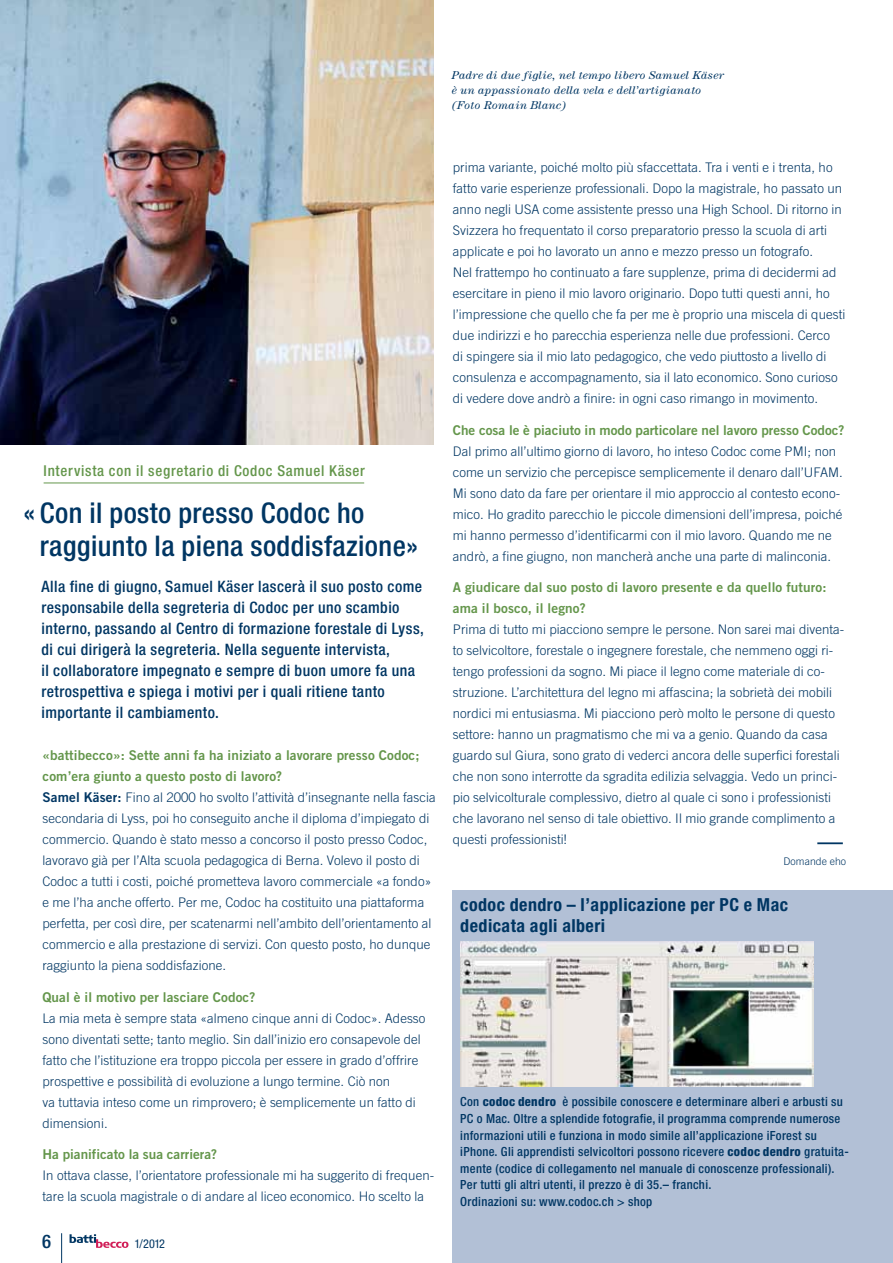
<style>
.page{position:relative;width:893px;height:1263px;background:#fff}
.page>*{position:absolute;margin:0;border:0;box-sizing:border-box;transform-origin:0 0}
.t1{font:500 condensed 28.5px/33px "Helvetica Neue";letter-spacing:.015em;color:#003663}
.t2{font:500 condensed 18.75px "Helvetica Neue";color:#003663}
.t3{font:700 condensed 18px/21px "Helvetica Neue";letter-spacing:.025em;color:#003663}
.t4{font:500 condensed 15.75px/21px "Helvetica Neue";letter-spacing:.03em;color:#003663}
.t5{font:500 condensed 15px "Helvetica Neue";letter-spacing:.05em;color:#64964b}
.t6{font:13.5px/21px "Trade Gothic Bold Two";letter-spacing:.01em;color:#64964b}
.t7{font:300 13.2px/21px "Trade Gothic";letter-spacing:.005em;color:#003663}
.t8{font:500 condensed 12.6px/16.5px "Helvetica Neue";letter-spacing:.025em;color:#003663}
.t9{font:condensed 12.15px "Helvetica Neue";color:#003663}
.t10{font:italic 11.25px/15px "Century";letter-spacing:.025em;color:#003663}
.t11{font:300 10.5px "Trade Gothic";letter-spacing:.005em;color:#003663}
.s1{font-family:"Trade Gothic Bold Two";font-weight:400;font-size:13.5px}
.s2{font-weight:800}
</style>
<div class="page">
<svg style="left:70px;top:1234px;width:58px;height:14px"></svg>
<hr style="left:61px;top:1233px;width:1px;height:30px;background:#003663">
<hr style="left:44px;top:482px;width:320px;height:1px;background:#64964b">
<div style="left:453px;top:890px;width:440px;height:373px;background:#b2c0d6"></div>
<img style="left:461px;top:942px;width:352px;height:144px">
<img style="left:0;top:0;width:434px;height:444px">
<hr style="left:817px;top:842px;width:26px;height:2px;background:#003663">
<p class="t10" style="left:452px;top:68px;width:274px">Padre di due figlie, nel tempo libero Samuel Käser è un appassionato della vela e dell’artigianato (Foto Romain Blanc)</p>
<p class="t5" style="left:44px;top:462px;width:323px">Intervista con il segretario di Codoc Samuel Käser</p>
<h1 class="t1" style="left:40px;top:495px;width:380px;text-indent:-17px">« Con il posto presso Codoc ho raggiunto la piena soddisfazione»</h1>
<p class="t4" style="left:41px;top:576px;width:384px">Alla fine di giugno, Samuel Käser lascerà il suo posto come responsabile della segreteria di Codoc per uno scambio interno, passando al Centro di formazione forestale di Lyss, di cui dirigerà la segreteria. Nella seguente intervista,<br>il collaboratore impegnato e sempre di buon umore fa una retrospettiva e spiega i motivi per i quali ritiene tanto importante il cambiamento.</p>
<p class="t6" style="left:43px;top:744px;width:379px">«battibecco»: Sette anni fa ha iniziato a lavorare presso Codoc; com’era giunto a questo posto di lavoro?</p>
<p class="t7" style="left:43px;top:787px;width:395px"><span class="s1">Samel Käser:</span> Fino al 2000 ho svolto l’attività d’insegnante nella fascia secondaria di Lyss, poi ho conseguito anche il diploma d’impiegato di commercio. Quando è stato messo a concorso il posto presso Codoc, lavoravo già per l’Alta scuola pedagogica di Berna. Volevo il posto di Codoc a tutti i costi, poiché prometteva lavoro commerciale «a fondo» e me l’ha anche offerto. Per me, Codoc ha costituito una piattaforma perfetta, per così dire, per scatenarmi nell’ambito dell’orientamento al commercio e alla prestazione di servizi. Con questo posto, ho dunque raggiunto la piena soddisfazione.</p>
<p class="t6" style="left:43px;top:986px;width:214px">Qual è il motivo per lasciare Codoc?</p>
<p class="t7" style="left:43px;top:1007px;width:384px">La mia meta è sempre stata «almeno cinque anni di Codoc». Adesso sono diventati sette; tanto meglio. Sin dall’inizio ero consapevole del fatto che l’istituzione era troppo piccola per essere in grado d’offrire prospettive e possibilità di evoluzione a lungo termine. Ciò non<br>va tuttavia inteso come un rimprovero; è semplicemente un fatto di dimensioni.</p>
<p class="t6" style="left:43px;top:1143px;width:176px">Ha pianificato la sua carriera?</p>
<p class="t7" style="left:43px;top:1165px;width:393px">In ottava classe, l’orientatore professionale mi ha suggerito di frequen&shy;tare la scuola magistrale o di andare al liceo economico. Ho scelto la</p>
<h2 class="t2" style="left:42px;top:1230px;width:10px">6</h2>
<p class="t9" style="left:134px;top:1236px;width:32px">1/2012</p>
<p class="t7" style="left:453px;top:157px;width:394px">prima variante, poiché molto più sfaccettata. Tra i venti e i trenta, ho fatto varie esperienze professionali. Dopo la magistrale, ho passato un anno negli USA come assistente presso una High School. Di ritorno in Svizzera ho frequentato il corso preparatorio presso la scuola di arti applicate e poi ho lavorato un anno e mezzo presso un fotografo.<br>Nel frattempo ho continuato a fare supplenze, prima di decidermi ad esercitare in pieno il mio lavoro originario. Dopo tutti questi anni, ho l’impressione che quello che fa per me è proprio una miscela di questi due indirizzi e ho parecchia esperienza nelle due professioni. Cerco<br>di spingere sia il mio lato pedagogico, che vedo piuttosto a livello di consulenza e accompagnamento, sia il lato economico. Sono curioso di vedere dove andrò a finire: in ogni caso rimango in movimento.</p>
<p class="t6" style="left:453px;top:419px;width:393px">Che cosa le è piaciuto in modo particolare nel lavoro presso Codoc?</p>
<p class="t7" style="left:453px;top:440px;width:392px">Dal primo all’ultimo giorno di lavoro, ho inteso Codoc come PMI; non come un servizio che percepisce semplicemente il denaro dall’UFAM.<br>Mi sono dato da fare per orientare il mio approccio al contesto econo&shy;mico. Ho gradito parecchio le piccole dimensioni dell’impresa, poiché mi hanno permesso d’identificarmi con il mio lavoro. Quando me ne andrò, a fine giugno, non mancherà anche una parte di malinconia.</p>
<p class="t6" style="left:453px;top:577px;width:375px">A giudicare dal suo posto di lavoro presente e da quello futuro: ama il bosco, il legno?</p>
<p class="t7" style="left:453px;top:619px;width:393px">Prima di tutto mi piacciono sempre le persone. Non sarei mai diventa&shy;to selvicoltore, forestale o ingegnere forestale, che nemmeno oggi ri&shy;tengo professioni da sogno. Mi piace il legno come materiale di co&shy;struzione. L’architettura del legno mi affascina; la sobrietà dei mobili nordici mi entusiasma. Mi piacciono però molto le persone di questo settore: hanno un pragmatismo che mi va a genio. Quando da casa guardo sul Giura, sono grato di vederci ancora delle superfici forestali che non sono interrotte da sgradita edilizia selvaggia. Vedo un princi&shy;pio selvicolturale complessivo, dietro al quale ci sono i professionisti che lavorano nel senso di tale obiettivo. Il mio grande complimento a questi professionisti!</p>
<p class="t11" style="left:783px;top:855px;width:64px">Domande eho</p>
<h3 class="t3" style="left:460px;top:894px;width:329px">codoc dendro – l’applicazione per PC e Mac dedicata agli alberi</h3>
<p class="t8" style="left:460px;top:1093px;width:389px">Con <span class="s2">codoc dendro</span> è possibile conoscere e determinare alberi e arbusti su PC o Mac. Oltre a splendide fotografie, il programma comprende numerose informazioni utili e funziona in modo simile all’applicazione iForest su iPhone. Gli apprendisti selvicoltori possono ricevere <span class="s2">codoc dendro</span> gratuita&shy;mente (codice di collegamento nel manuale di conoscenze professionali).<br>Per tutti gli altri utenti, il prezzo è di 35.– franchi.<br>Ordinazioni su: www.codoc.ch &gt; shop</p>
</div>
